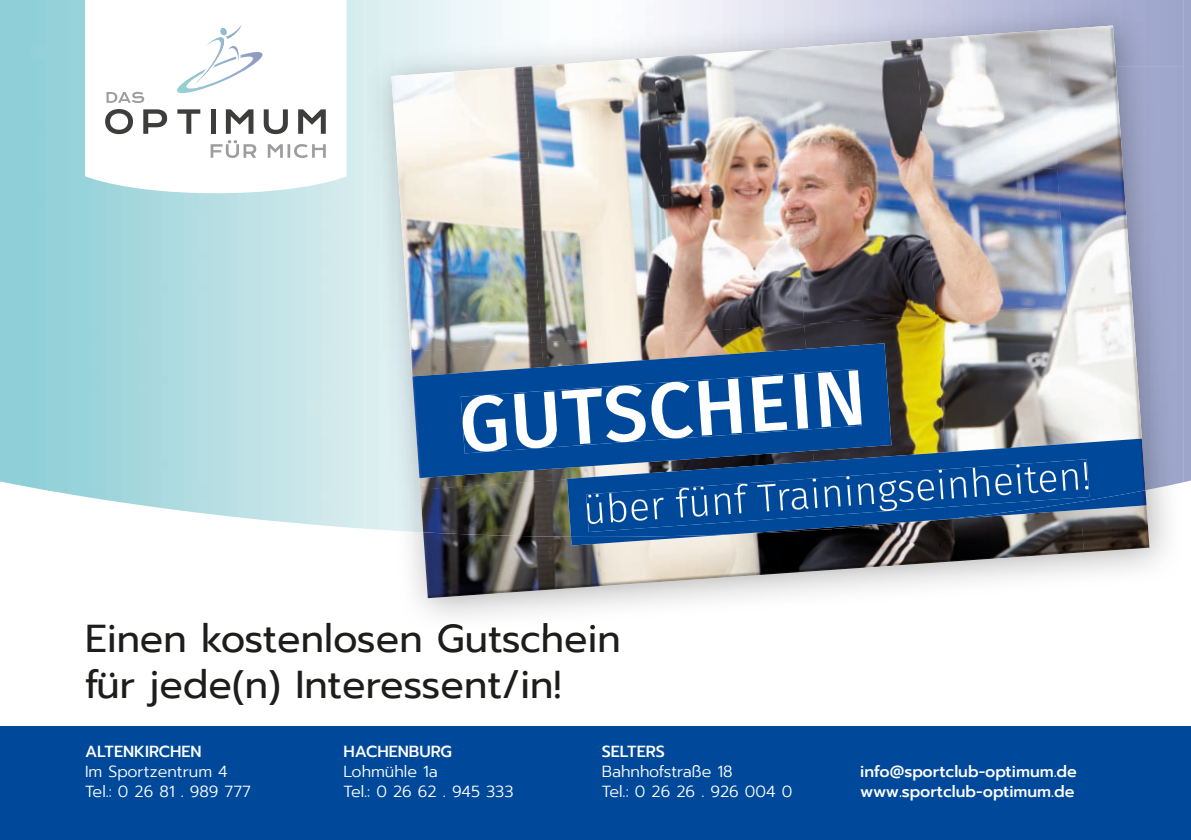
<style>
.page{position:relative;width:1191px;height:840px;background:#fff}
.page>*{position:absolute;margin:0;border:0;box-sizing:border-box;transform-origin:0 0}
.t1{font:38.8px/46.6px "Prompt";color:#1d1d1b}
.t2{font:300 16px/20px "Prompt";color:#fff}
.t3{font:500 16px/20px "Prompt";color:#fff}
</style>
<div class="page">
<img style="left:0;top:0;width:1191px;height:528px">
<svg style="left:85px;top:0;width:262px;height:193px"></svg>
<svg style="left:211px;top:140px;width:115px;height:18px"></svg>
<svg style="left:106px;top:92px;width:38px;height:11px"></svg>
<svg style="left:105px;top:109px;width:28px;height:25px"></svg>
<svg style="left:143px;top:109px;width:24px;height:25px"></svg>
<svg style="left:177px;top:109px;width:23px;height:25px"></svg>
<div style="left:211px;top:109px;width:5px;height:25px;background:#3d3d3c"></div>
<svg style="left:226px;top:109px;width:27px;height:25px"></svg>
<svg style="left:264px;top:109px;width:24px;height:25px"></svg>
<svg style="left:298px;top:109px;width:28px;height:25px"></svg>
<svg style="left:175px;top:25px;width:87px;height:71px"></svg>
<img style="left:410px;top:490px;width:773px;height:127px">
<img style="left:365px;top:0;width:204px;height:133px">
<img style="left:569px;top:0;width:614px;height:66px">
<img style="left:1137px;top:66px;width:46px;height:424px">
<img style="left:365px;top:133px;width:55px;height:399px">
<img style="left:440px;top:623px;width:155px;height:9px">
<img style="left:423px;top:536px;width:333px;height:62px">
<img style="left:752px;top:545px;width:332px;height:30px">
<img style="left:1080px;top:490px;width:69px;height:62px">
<img style="left:391px;top:67px;width:131px;height:147px">
<img style="left:522px;top:58px;width:131px;height:146px">
<img style="left:653px;top:48px;width:131px;height:147px">
<img style="left:784px;top:39px;width:132px;height:147px">
<img style="left:916px;top:30px;width:131px;height:147px">
<img style="left:1047px;top:26px;width:90px;height:343px">
<img style="left:401px;top:204px;width:131px;height:147px">
<img style="left:532px;top:195px;width:131px;height:147px">
<img style="left:663px;top:186px;width:131px;height:147px">
<img style="left:794px;top:177px;width:131px;height:147px">
<img style="left:925px;top:168px;width:141px;height:146px">
<img style="left:410px;top:342px;width:131px;height:147px">
<img style="left:541px;top:333px;width:131px;height:146px">
<img style="left:672px;top:324px;width:132px;height:33px">
<img style="left:804px;top:314px;width:131px;height:137px">
<img style="left:935px;top:305px;width:141px;height:146px">
<img style="left:1071px;top:369px;width:74px;height:69px">
<img style="left:420px;top:479px;width:147px;height:57px">
<img style="left:412px;top:357px;width:274px;height:121px">
<img style="left:686px;top:343px;width:205px;height:108px">
<img style="left:571px;top:490px;width:575px;height:55px">
<img style="left:567px;top:451px;width:386px;height:85px">
<img style="left:952px;top:438px;width:193px;height:80px">
<img style="left:461px;top:369px;width:401px;height:84px">
<img style="left:586px;top:459px;width:503px;height:72px">
<div style="left:0;top:726px;width:1191px;height:113px;background:#00499a"></div>
<h1 class="t1" style="left:85px;top:614px;width:537px">Einen kostenlosen Gutschein für jede(n) Interessent/in!</h1>
<p class="t3" style="left:85px;top:741px;width:118px">ALTENKIRCHEN</p>
<p class="t2" style="left:85px;top:761px;width:167px">Im Sportzentrum 4<br>Tel.: 0 26 81 . 989 777</p>
<p class="t3" style="left:343px;top:741px;width:110px">HACHENBURG</p>
<p class="t2" style="left:343px;top:761px;width:171px">Lohmühle 1a<br>Tel.: 0 26 62 . 945 333</p>
<p class="t3" style="left:602px;top:741px;width:65px">SELTERS</p>
<p class="t2" style="left:602px;top:761px;width:192px">Bahnhofstraße 18<br>Tel.: 0 26 26 . 926 004 0</p>
<p class="t3" style="left:860px;top:761px;width:218px">info@sportclub-optimum.de www.sportclub-optimum.de</p>
</div>
